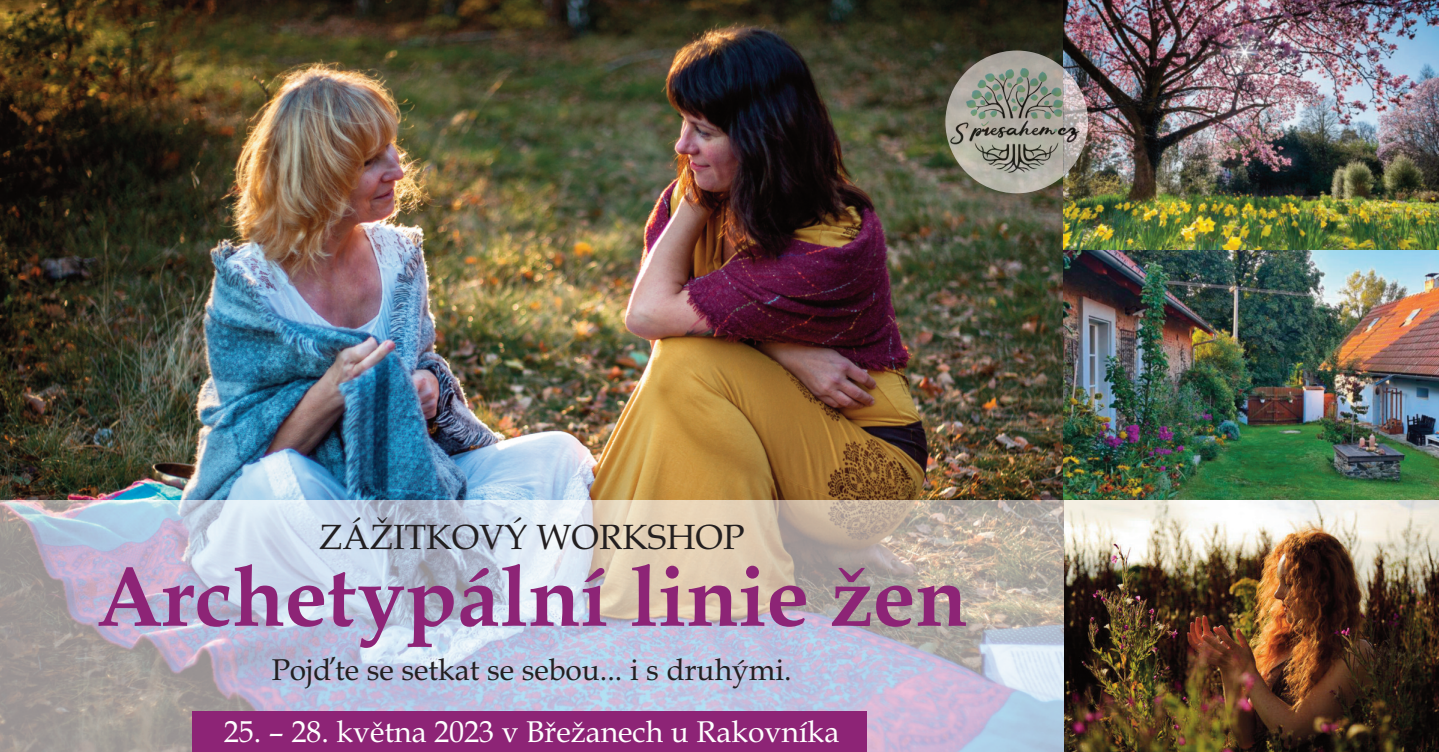
<style>
.page{position:relative;width:1439px;height:752px;background:#fff}
.page>*{position:absolute;margin:0;border:0;box-sizing:border-box;transform-origin:0 0}
.t1{font:700 85px "Book Antiqua";color:#8d2476}
.t2{font:35px "Book Antiqua";color:#231f20}
.t3{font:30px "Book Antiqua";color:#fff}
.t4{font:30px "Book Antiqua";color:#231f20}
</style>
<div class="page">
<img style="left:0;top:0;width:1063px;height:500px">
<img style="left:1063px;top:0;width:376px;height:250px">
<img style="left:1063px;top:250px;width:376px;height:250px">
<img style="left:1064px;top:500px;width:375px;height:251px">
<img style="left:0;top:500px;width:1063px;height:251px">
<img style="left:1063px;top:500px;width:1px;height:251px">
<img style="left:945px;top:50px;width:118px;height:143px">
<img style="left:1063px;top:68px;width:25px;height:108px">
<div style="left:193px;top:710px;width:673px;height:41px;background:#8d2476"></div>
<p class="t2" style="left:319px;top:516px;width:426px">Zážitkový woRkshop</p>
<h1 class="t1" style="left:96px;top:546px;width:873px">Archetypální linie žen</h1>
<p class="t4" style="left:272px;top:651px;width:521px">pojďte se setkat se sebou... i s druhými.</p>
<p class="t3" style="left:224px;top:713px;width:617px">25. – 28. května 2023 v Břežanech u Rakovníka</p>
</div>
